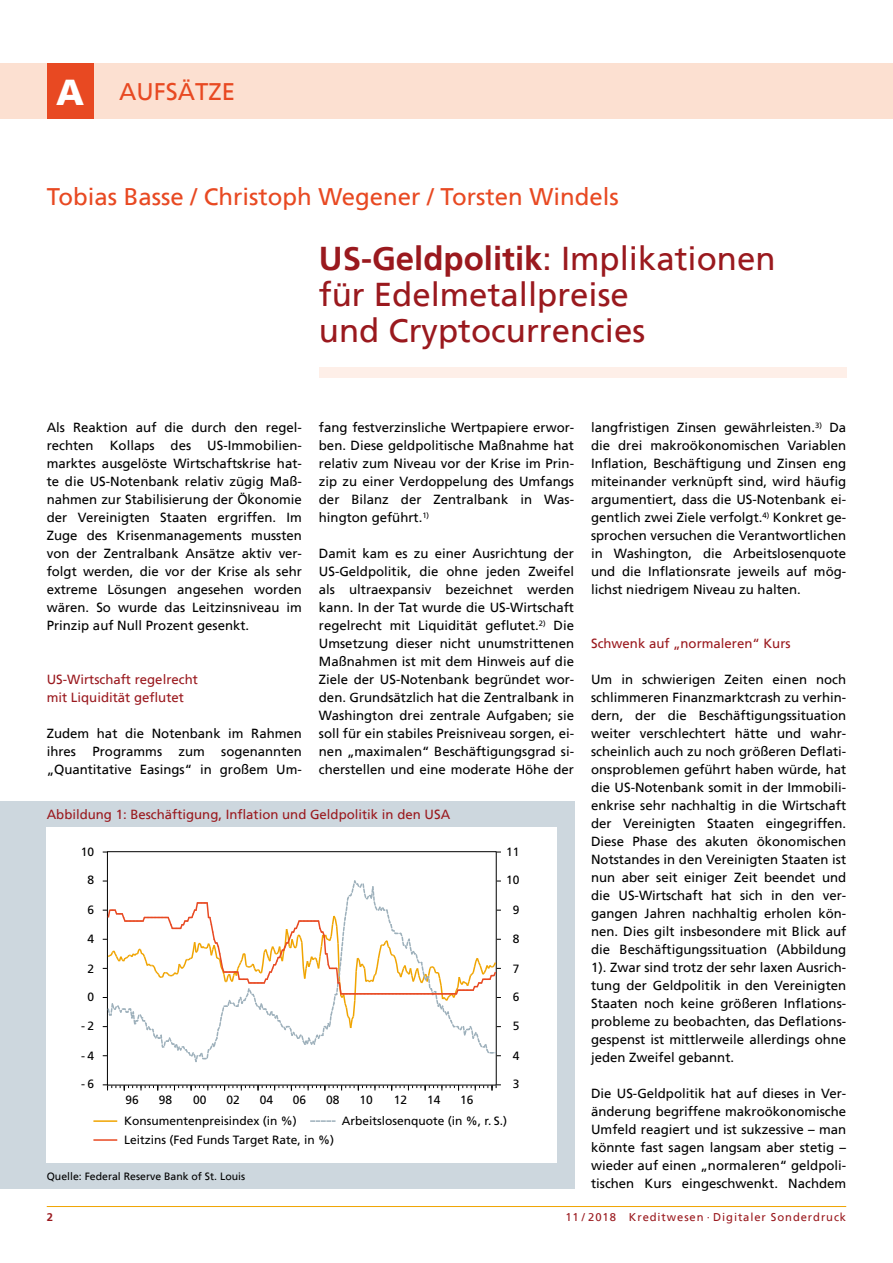
<style>
.page{position:relative;width:893px;height:1263px;background:#fff}
.page>*{position:absolute;margin:0;border:0;box-sizing:border-box;transform-origin:0 0}
.t1{font:33px/36px "Frutiger";color:#9a191e}
.t2{font:24px "Frutiger";color:#e84922}
.t3{font:13.2px/18px "Frutiger";color:#000;text-align:justify}
.t4{font:13.2px/18px "Frutiger";color:#9a191e}
.t5{font:12px "Frutiger LT Std";color:#000}
.t6{font:11.25px "Frutiger";letter-spacing:.08em;color:#9a191e}
.t7{font:700 11.25px "Frutiger";color:#9a191e}
.t8{font:10.5px "Frutiger";color:#000}
.s1{font-weight:900;font-size:36px;color:#fff}
.s2{font-weight:700}
</style>
<div class="page">
<div style="left:319px;top:368px;width:527px;height:10px;background:#feefe8"></div>
<hr style="left:47px;top:1206px;width:799px;height:1px;background:#f0a400">
<div style="left:0;top:64px;width:893px;height:55px;background:#fce0d1"></div>
<div style="left:47px;top:64px;width:47px;height:55px;background:#e84922"></div>
<div style="left:0;top:801px;width:574px;height:387px;background:#cdd7de"></div>
<div style="left:47px;top:828px;width:510px;height:335px;background:#fff"></div>
<svg style="left:103px;top:1084px;width:398px;height:6px"></svg>
<svg style="left:103px;top:879px;width:398px;height:184px"></svg>
<hr style="left:93px;top:1120px;width:24px;height:2px;background:#f0a400">
<svg style="left:311px;top:1120px;width:24px;height:2px"></svg>
<hr style="left:93px;top:1139px;width:24px;height:2px;background:#e84922">
<h2 class="t2" style="left:56px;top:81px;width:180px"><span class="s1">A</span> AUFSÄTZE</h2>
<h2 class="t2" style="left:47px;top:186px;width:573px">Tobias Basse / Christoph Wegener / Torsten Windels</h2>
<h1 class="t1" style="left:319px;top:242px;width:458px"><span class="s2">US-Geldpolitik</span>: Implikationen für Edelmetallpreise<br>und Cryptocurrencies</h1>
<p class="t3" style="left:47px;top:419px;width:257px">Als Reaktion auf die durch den regel&shy;rechten Kollaps des US-Immobilien&shy;marktes ausgelöste Wirtschaftskrise hat&shy;te die US-Notenbank relativ zügig Maß&shy;nahmen zur Stabilisierung der Ökonomie der Vereinigten Staaten ergriffen. Im Zuge des Krisenmanagements mussten von der Zentralbank Ansätze aktiv ver&shy;folgt werden, die vor der Krise als sehr extreme Lösungen angesehen worden wären. So wurde das Leitzinsniveau im Prinzip auf Null Prozent gesenkt.</p>
<p class="t4" style="left:47px;top:671px;width:153px">US-Wirtschaft regelrecht mit Liquidität geflutet</p>
<p class="t3" style="left:47px;top:725px;width:257px">Zudem hat die Notenbank im Rahmen ihres Programms zum sogenannten „Quantitative Easings“ in großem Um-</p>
<p class="t3" style="left:319px;top:419px;width:257px">fang festverzinsliche Wertpapiere erwor&shy;ben. Diese geldpolitische Maßnahme hat relativ zum Niveau vor der Krise im Prin&shy;zip zu einer Verdoppelung des Umfangs der Bilanz der Zentralbank in Was&shy;hington geführt.<sup>1)</sup></p>
<p class="t3" style="left:319px;top:545px;width:257px">Damit kam es zu einer Ausrichtung der US-Geldpolitik, die ohne jeden Zweifel als ultraexpansiv bezeichnet werden kann. In der Tat wurde die US-Wirtschaft regelrecht mit Liquidität geflutet.<sup>2)</sup> Die Umsetzung dieser nicht unumstrittenen Maßnahmen ist mit dem Hinweis auf die Ziele der US-Notenbank begründet wor&shy;den. Grundsätzlich hat die Zentralbank in Washington drei zentrale Aufgaben; sie soll für ein stabiles Preisniveau sorgen, ei&shy;nen „maximalen“ Beschäftigungsgrad si&shy;cherstellen und eine moderate Höhe der</p>
<p class="t4" style="left:47px;top:806px;width:405px">Abbildung 1: Beschäftigung, Inflation und Geldpolitik in den USA</p>
<p class="t5" style="left:81px;top:844px;width:15px">10</p>
<p class="t5" style="left:506px;top:844px;width:15px">11</p>
<p class="t5" style="left:88px;top:873px;width:8px">8</p>
<p class="t5" style="left:506px;top:873px;width:15px">10</p>
<p class="t5" style="left:88px;top:903px;width:8px">6</p>
<p class="t5" style="left:513px;top:903px;width:8px">9</p>
<p class="t5" style="left:88px;top:931px;width:8px">4</p>
<p class="t5" style="left:513px;top:931px;width:8px">8</p>
<p class="t5" style="left:88px;top:961px;width:8px">2</p>
<p class="t5" style="left:513px;top:961px;width:8px">7</p>
<p class="t5" style="left:88px;top:990px;width:8px">0</p>
<p class="t5" style="left:513px;top:990px;width:8px">6</p>
<p class="t5" style="left:81px;top:1018px;width:15px">- 2</p>
<p class="t5" style="left:513px;top:1018px;width:8px">5</p>
<p class="t5" style="left:81px;top:1048px;width:15px">- 4</p>
<p class="t5" style="left:513px;top:1048px;width:8px">4</p>
<p class="t5" style="left:81px;top:1077px;width:15px">- 6</p>
<p class="t5" style="left:513px;top:1077px;width:8px">3</p>
<p class="t5" style="left:126px;top:1092px;width:15px">96</p>
<p class="t5" style="left:159px;top:1092px;width:15px">98</p>
<p class="t5" style="left:193px;top:1092px;width:15px">00</p>
<p class="t5" style="left:226px;top:1092px;width:15px">02</p>
<p class="t5" style="left:260px;top:1092px;width:15px">04</p>
<p class="t5" style="left:293px;top:1092px;width:15px">06</p>
<p class="t5" style="left:326px;top:1092px;width:15px">08</p>
<p class="t5" style="left:359px;top:1092px;width:15px">10</p>
<p class="t5" style="left:394px;top:1092px;width:15px">12</p>
<p class="t5" style="left:427px;top:1092px;width:15px">14</p>
<p class="t5" style="left:460px;top:1092px;width:15px">16</p>
<p class="t5" style="left:124px;top:1113px;width:174px">Konsumentenpreisindex (in %)</p>
<p class="t5" style="left:342px;top:1113px;width:167px">Arbeitslosenquote (in %, r. S.)</p>
<p class="t5" style="left:124px;top:1132px;width:211px">Leitzins (Fed Funds Target Rate, in %)</p>
<p class="t8" style="left:47px;top:1171px;width:200px">Quelle: Federal Reserve Bank of St. Louis</p>
<p class="t3" style="left:591px;top:419px;width:257px">langfristigen Zinsen gewährleisten.<sup>3)</sup> Da die drei makroökonomischen Variablen Inflation, Beschäftigung und Zinsen eng miteinander verknüpft sind, wird häufig argumentiert, dass die US-Notenbank ei&shy;gentlich zwei Ziele verfolgt.<sup>4)</sup> Konkret ge&shy;sprochen versuchen die Verantwortlichen in Washington, die Arbeitslosenquote und die Inflationsrate jeweils auf mög&shy;lichst niedrigem Niveau zu halten.</p>
<p class="t4" style="left:591px;top:635px;width:201px">Schwenk auf „normaleren“ Kurs</p>
<p class="t3" style="left:591px;top:671px;width:257px">Um in schwierigen Zeiten einen noch schlimmeren Finanzmarktcrash zu verhin&shy;dern, der die Beschäftigungssituation weiter verschlechtert hätte und wahr&shy;scheinlich auch zu noch größeren Deflati&shy;onsproblemen geführt haben würde, hat die US-Notenbank somit in der Immobili&shy;enkrise sehr nachhaltig in die Wirtschaft der Vereinigten Staaten eingegriffen.<br>Diese Phase des akuten ökonomischen Notstandes in den Vereinigten Staaten ist nun aber seit einiger Zeit beendet und die US-Wirtschaft hat sich in den ver&shy;gangen Jahren nachhaltig erholen kön&shy;nen. Dies gilt insbesondere mit Blick auf die Beschäftigungssituation (Abbildung 1). Zwar sind trotz der sehr laxen Ausrich&shy;tung der Geldpolitik in den Vereinigten Staaten noch keine größeren Inflations&shy;probleme zu beobachten, das Deflations&shy;gespenst ist mittlerweile allerdings ohne jeden Zweifel gebannt.</p>
<p class="t3" style="left:591px;top:1085px;width:257px">Die US-Geldpolitik hat auf dieses in Ver&shy;änderung begriffene makroökonomische Umfeld reagiert und ist sukzessive – man könnte fast sagen langsam aber stetig – wieder auf einen „normaleren“ geldpoli&shy;tischen Kurs eingeschwenkt. Nachdem</p>
<p class="t7" style="left:47px;top:1211px;width:8px">2</p>
<p class="t6" style="left:565px;top:1211px;width:282px">11 / 2018 Kreditwesen · Digitaler Sonderdruck</p>
</div>
